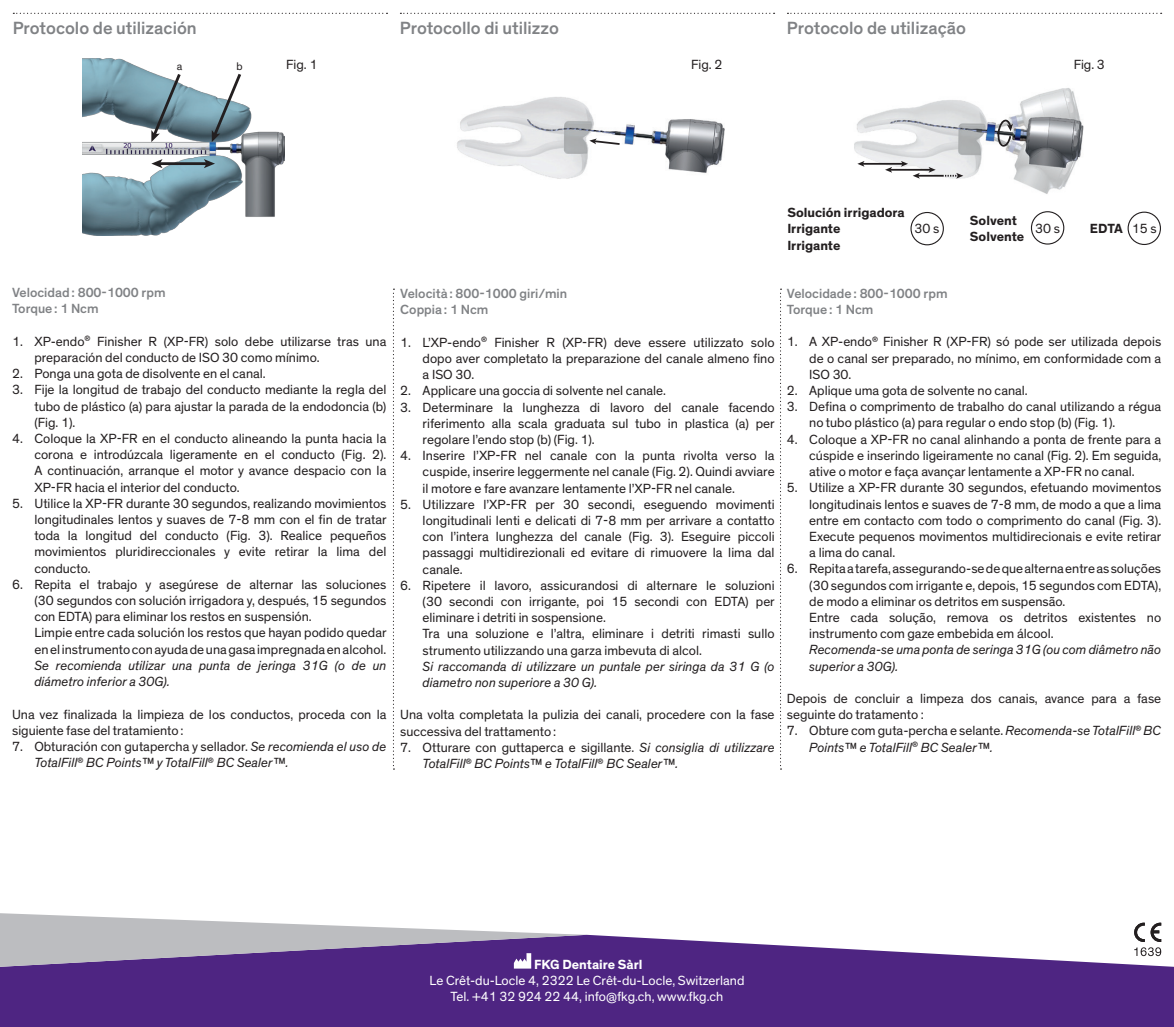
<style>
.page{position:relative;width:1174px;height:1027px;background:#fff}
.page>*{position:absolute;margin:0;border:0;box-sizing:border-box;transform-origin:0 0}
.t1{font:500 18px "Theinhardt";color:#808285}
.t2{font:13.5px/16.2px "Theinhardt";color:#231f20;text-align:justify}
.t3{font:italic 13.5px/16.2px "Theinhardt";color:#231f20}
.t4{font:500 13.5px/16.2px "Theinhardt";color:#808285}
.t5{font:13.5px/16.2px "Theinhardt";color:#fff;text-align:center}
.t6{font:700 13.5px/16.2px "Theinhardt";color:#231f20}
.t7{font:700 13.5px "Theinhardt";color:#fff}
.t8{font:11.25px "Theinhardt";color:#231f20}
.s1{font-weight:400}
.s2{font-style:normal}
</style>
<div class="page">
<svg style="left:1134px;top:923px;width:27px;height:12px"></svg>
<svg style="left:0;top:935px;width:1174px;height:92px;background:#603b8e"></svg>
<svg style="left:0;top:913px;width:587px;height:55px"></svg>
<img style="left:82px;top:58px;width:202px;height:178px">
<hr style="left:159px;top:162px;width:48px;height:3px;background:#231f20">
<svg style="left:151px;top:159px;width:11px;height:9px"></svg>
<svg style="left:204px;top:159px;width:11px;height:9px"></svg>
<svg style="left:211px;top:71px;width:32px;height:71px"></svg>
<svg style="left:151px;top:71px;width:32px;height:71px"></svg>
<img style="left:457px;top:97px;width:268px;height:82px">
<svg style="left:589px;top:139px;width:32px;height:7px"></svg>
<img style="left:854px;top:88px;width:230px;height:106px">
<hr style="left:862px;top:163px;width:41px;height:2px;background:#231f20">
<svg style="left:857px;top:161px;width:7px;height:6px"></svg>
<svg style="left:901px;top:161px;width:7px;height:6px"></svg>
<hr style="left:890px;top:169px;width:40px;height:2px;background:#231f20">
<svg style="left:885px;top:167px;width:7px;height:6px"></svg>
<svg style="left:928px;top:167px;width:7px;height:6px"></svg>
<hr style="left:917px;top:175px;width:26px;height:2px;background:#231f20">
<svg style="left:912px;top:173px;width:7px;height:6px"></svg>
<svg style="left:943px;top:173px;width:20px;height:6px"></svg>
<svg style="left:997px;top:119px;width:16px;height:28px"></svg>
<svg style="left:13px;top:13px;width:374px;height:1px"></svg>
<svg style="left:400px;top:13px;width:374px;height:1px"></svg>
<svg style="left:787px;top:13px;width:374px;height:1px"></svg>
<svg style="left:780px;top:289px;width:1px;height:480px"></svg>
<svg style="left:393px;top:289px;width:1px;height:480px"></svg>
<div style="left:1127px;top:212px;width:34px;height:33px;border:1px solid #231f20;border-radius:50%"></div>
<div style="left:1031px;top:211px;width:33px;height:34px;border:1px solid #231f20;border-radius:50%"></div>
<div style="left:910px;top:212px;width:34px;height:33px;border:1px solid #231f20;border-radius:50%"></div>
<h1 class="t1" style="left:13px;top:17px;width:185px">Protocolo de utilización</h1>
<h1 class="t1" style="left:400px;top:17px;width:161px">Protocollo di utilizzo</h1>
<h1 class="t1" style="left:787px;top:17px;width:181px">Protocolo de utilização</h1>
<p class="t8" style="left:177px;top:60px;width:7px">a</p>
<p class="t8" style="left:237px;top:60px;width:8px">b</p>
<p class="t2" style="left:286px;top:56px;width:33px">Fig. 1</p>
<p class="t2" style="left:691px;top:56px;width:33px">Fig. 2</p>
<p class="t2" style="left:1073px;top:56px;width:33px">Fig. 3</p>
<p class="t6" style="left:787px;top:205px;width:119px">Solución irrigadora<br>Irrigante<br>Irrigante</p>
<p class="t2" style="left:914px;top:221px;width:26px">30 s</p>
<p class="t6" style="left:970px;top:212px;width:56px">Solvent<br>Solvente</p>
<p class="t2" style="left:1035px;top:220px;width:26px">30 s</p>
<p class="t6" style="left:1089px;top:221px;width:68px">EDTA <span class="s1">15 s</span></p>
<p class="t4" style="left:12px;top:285px;width:155px">Velocidad : 800-1000 rpm<br>Torque : 1 Ncm</p>
<p class="t2" style="left:34px;top:334px;width:353px;text-indent:-22px">1. XP-endo<sup>®</sup> Finisher R (XP-FR) solo debe utilizarse tras una preparación del conducto de ISO 30 como mínimo.</p>
<p class="t2" style="left:12px;top:366px;width:255px">2. Ponga una gota de disolvente en el canal.</p>
<p class="t2" style="left:34px;top:382px;width:353px;text-indent:-22px">3. Fije la longitud de trabajo del conducto mediante la regla del tubo de plástico (a) para ajustar la parada de la endodoncia (b) (Fig. 1).</p>
<p class="t2" style="left:34px;top:431px;width:353px;text-indent:-22px">4. Coloque la XP-FR en el conducto alineando la punta hacia la corona e introdúzcala ligeramente en el conducto (Fig. 2).<br>A continuación, arranque el motor y avance despacio con la XP‑FR hacia el interior del conducto.</p>
<p class="t2" style="left:34px;top:496px;width:354px;text-indent:-22px">5. Utilice la XP-FR durante 30 segundos, realizando movimientos longitudinales lentos y suaves de 7-8 mm con el fin de tratar toda la longitud del conducto (Fig. 3). Realice pequeños movimientos pluridireccionales y evite retirar la lima del conducto.</p>
<p class="t2" style="left:34px;top:577px;width:354px;text-align:left;text-indent:-22px">6. Repita el trabajo y asegúrese de alternar las soluciones (30 segundos con solución irrigadora y, después, 15 segundos con EDTA) para eliminar los restos en suspensión.<br>Limpie entre cada solución los restos que hayan podido quedar en el instrumento con ayuda de una gasa impregnada en alcohol.</p>
<p class="t3" style="left:34px;top:658px;width:353px">Se recomienda utilizar una punta de jeringa 31G (o de un diámetro inferior a 30G).</p>
<p class="t2" style="left:12px;top:706px;width:376px">Una vez finalizada la limpieza de los conductos, proceda con la siguiente fase del tratamiento :</p>
<p class="t3" style="left:34px;top:739px;width:353px;text-indent:-22px"><span class="s2">7. Obturación con gutapercha y sellador.</span> Se recomienda el uso de<br>TotalFill<sup>®</sup> BC Points™ y TotalFill<sup>®</sup> BC Sealer™.</p>
<p class="t4" style="left:400px;top:286px;width:168px">Velocità : 800-1000 giri/min<br>Coppia : 1 Ncm</p>
<p class="t2" style="left:422px;top:334px;width:353px;text-indent:-22px">1. L’XP-endo<sup>®</sup> Finisher R (XP-FR) deve essere utilizzato solo dopo aver completato la preparazione del canale almeno fino a ISO 30.</p>
<p class="t2" style="left:400px;top:383px;width:267px">2. Applicare una goccia di solvente nel canale.</p>
<p class="t2" style="left:422px;top:399px;width:354px;text-indent:-22px">3. Determinare la lunghezza di lavoro del canale facendo riferimento alla scala graduata sul tubo in plastica (a) per regolare l’endo stop (b) (Fig. 1).</p>
<p class="t2" style="left:422px;top:448px;width:353px;text-indent:-22px">4. Inserire l’XP-FR nel canale con la punta rivolta verso la cuspide, inserire leggermente nel canale (Fig. 2). Quindi avviare il motore e fare avanzare lentamente l’XP-FR nel canale.</p>
<p class="t2" style="left:422px;top:496px;width:353px;text-indent:-22px">5. Utilizzare l’XP-FR per 30 secondi, eseguendo movimenti longitudinali lenti e delicati di 7-8 mm per arrivare a contatto con l’intera lunghezza del canale (Fig. 3). Eseguire piccoli passaggi multidirezionali ed evitare di rimuovere la lima dal canale.</p>
<p class="t2" style="left:422px;top:577px;width:354px;text-align:left;text-indent:-22px">6. Ripetere il lavoro, assicurandosi di alternare le soluzioni (30 secondi con irrigante, poi 15 secondi con EDTA) per eliminare i detriti in sospensione.<br>Tra una soluzione e l’altra, eliminare i detriti rimasti sullo strumento utilizzando una garza imbevuta di alcol.</p>
<p class="t3" style="left:422px;top:658px;width:353px">Si raccomanda di utilizzare un puntale per siringa da 31 G (o diametro non superiore a 30 G).</p>
<p class="t2" style="left:400px;top:707px;width:376px">Una volta completata la pulizia dei canali, procedere con la fase successiva del trattamento :</p>
<p class="t3" style="left:422px;top:739px;width:353px;text-indent:-22px"><span class="s2">7. Otturare con guttaperca e sigillante.</span> Si consiglia di utilizzare<br>TotalFill<sup>®</sup> BC Points™ e TotalFill<sup>®</sup> BC Sealer™.</p>
<p class="t4" style="left:787px;top:285px;width:162px">Velocidade : 800-1000 rpm<br>Torque : 1 Ncm</p>
<p class="t2" style="left:809px;top:334px;width:353px;text-indent:-22px">1. A XP-endo<sup>®</sup> Finisher R (XP-FR) só pode ser utilizada depois de o canal ser preparado, no mínimo, em conformidade com a ISO 30.</p>
<p class="t2" style="left:787px;top:383px;width:242px">2. Aplique uma gota de solvente no canal.</p>
<p class="t2" style="left:809px;top:399px;width:353px;text-indent:-22px">3. Defina o comprimento de trabalho do canal utilizando a régua no tubo plástico (a) para regular o endo stop (b) (Fig. 1).</p>
<p class="t2" style="left:809px;top:431px;width:353px;text-indent:-22px">4. Coloque a XP-FR no canal alinhando a ponta de frente para a cúspide e inserindo ligeiramente no canal (Fig. 2). Em seguida, ative o motor e faça avançar lentamente a XP-FR no canal.</p>
<p class="t2" style="left:809px;top:480px;width:354px;text-indent:-22px">5. Utilize a XP-FR durante 30 segundos, efetuando movimentos longitudinais lentos e suaves de 7-8 mm, de modo a que a lima entre em contacto com todo o comprimento do canal (Fig. 3).<br>Execute pequenos movimentos multidirecionais e evite retirar a lima do canal.</p>
<p class="t2" style="left:809px;top:561px;width:353px;text-align:left;text-indent:-22px">6. Repita a tarefa, assegurando-se de que alterna entre as soluções (30 segundos com irrigante e, depois, 15 segundos com EDTA), de modo a eliminar os detritos em suspensão.<br>Entre cada solução, remova os detritos existentes no instrumento com gaze embebida em álcool.</p>
<p class="t3" style="left:809px;top:642px;width:353px">Recomenda-se uma ponta de seringa 31G (ou com diâmetro não superior a 30G).</p>
<p class="t2" style="left:787px;top:691px;width:376px">Depois de concluir a limpeza dos canais, avance para a fase seguinte do tratamento :</p>
<p class="t3" style="left:809px;top:723px;width:353px;text-indent:-22px"><span class="s2">7. Obture com guta-percha e selante.</span> Recomenda-se TotalFill<sup>®</sup> BC<br>Points™ e TotalFill<sup>®</sup> BC Sealer™.</p>
<p class="t7" style="left:534px;top:956px;width:110px">FKG Dentaire Sàrl</p>
<p class="t5" style="left:429px;top:972px;width:316px">Le Crêt-du-Locle 4, 2322 Le Crêt-du-Locle, Switzerland<br>Tel. +41 32 924 22 44, info@fkg.ch, www.fkg.ch</p>
</div>
